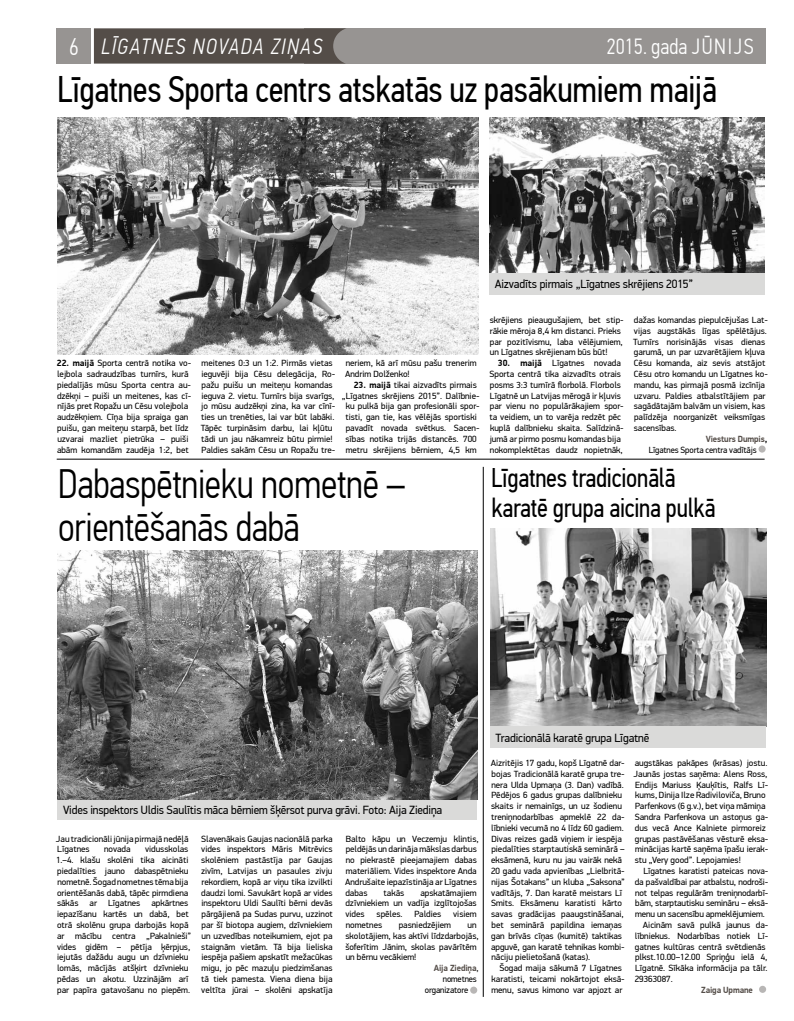
<style>
.page{position:relative;width:794px;height:1021px;background:#fff}
.page>*{position:absolute;margin:0;border:0;box-sizing:border-box;transform-origin:0 0}
.t1{font:300 41px/43px "PF Din Text Cond Pro";letter-spacing:-.01em;color:#000;scale:.95 1}
.t2{font:37px "PF Din Text Cond Pro";letter-spacing:-.01em;color:#000;scale:.95 1}
.t3{font:27px/29.7px "PF Din Text Cond Pro";letter-spacing:-.01em;color:#000;scale:.95 1}
.t4{font:italic 300 22px "PF Din Text Cond Pro";letter-spacing:.075em;color:#fff}
.t5{font:300 22px "PF Din Text Cond Pro";color:#fff}
.t6{font:300 22px "PF Din Text Cond Pro";letter-spacing:.04em;color:#fff}
.t7{font:12px "PF Din Display Pro";letter-spacing:-.01em;color:#000;scale:.95 1}
.t8{font:9px/10.8px "PF Din Display Pro";color:#000}
.t9{font:9px "PF Din Display Pro";color:#000;scale:.95 1}
.t10{font:700 9px "PF Din Display Pro";letter-spacing:-.01em;color:#544d48;scale:.95 1}
.s1{font-style:normal;font-size:24px}
.s2{font-weight:700}
.s3{color:#000}
.s4{font-weight:400;color:#000}
</style>
<div class="page">
<div style="left:304px;top:28px;width:461px;height:36px;background:#979492"></div>
<div style="left:57px;top:28px;width:34px;height:36px;background:#979492"></div>
<svg style="left:94px;top:28px;width:252px;height:36px;background:#59524d"></svg>
<div style="left:470px;top:986px;width:7px;height:7px;background:#b8b6b5;border-radius:50%"></div>
<div style="left:58px;top:798px;width:419px;height:22px;background:#dadad9"></div>
<img style="left:57px;top:550px;width:420px;height:249px">
<div style="left:759px;top:985px;width:7px;height:7px;background:#b8b6b5;border-radius:50%"></div>
<img style="left:491px;top:528px;width:275px;height:198px">
<div style="left:491px;top:726px;width:275px;height:21px;background:#dadad9"></div>
<div style="left:758px;top:445px;width:7px;height:7px;background:#b8b6b5;border-radius:50%"></div>
<div style="left:489px;top:273px;width:275px;height:21px;background:#dadad9"></div>
<img style="left:58px;top:118px;width:420px;height:236px">
<img style="left:489px;top:118px;width:275px;height:154px">
<hr style="left:57px;top:459px;width:707px;height:1px;background:#000">
<hr style="left:483px;top:467px;width:1px;height:529px;background:#000">
<h3 class="t6" style="left:607px;top:34px;width:149px">2015. gada JŪNIJS</h3>
<h3 class="t4" style="left:69px;top:34px;width:255px"><span class="s1">6</span> LĪGATNES NOVADA ZIŅAS</h3>
<h3 class="t5" style="left:595px;top:34px;width:165px">2013.gad 17.oktobris</h3>
<h2 class="t2" style="left:57px;top:67px;width:696px">Līgatnes Sporta centrs atskatās uz pasākumiem maijā</h2>
<p class="t8" style="left:57px;top:358px;width:136px"><span class="s2">22. maijā</span> Sporta centrā notika vo&shy;lejbola sadraudzības turnīrs, kurā piedalījās mūsu Sporta centra au&shy;dzēkņi – puiši un meitenes, kas cī&shy;nījās pret Ropažu un Cēsu volejbola audzēkņiem. Cīņa bija spraiga gan puišu, gan meiteņu starpā, bet līdz uzvarai mazliet pietrūka – puiši abām komandām zaudēja 1:2, bet</p>
<p class="t8" style="left:201px;top:358px;width:136px">meitenes 0:3 un 1:2. Pirmās vietas ieguvēji bija Cēsu delegācija, Ro&shy;pažu puišu un meiteņu komandas ieguva 2. vietu. Turnīrs bija svarīgs, jo mūsu audzēkņi zina, ka var cīnī&shy;ties un trenēties, lai var būt labāki.<br>Tāpēc turpināsim darbu, lai kļūtu tādi un jau nākamreiz būtu pirmie!<br>Paldies sakām Cēsu un Ropažu tre-</p>
<p class="t8" style="left:345px;top:358px;width:133px">neriem, kā arī mūsu pašu trenerim<br>Andrim Dolženko!</p>
<p class="t8" style="left:354px;top:379px;width:124px"><span class="s2">23. maijā</span> tikai aizvadīts pirmais</p>
<p class="t8" style="left:342px;top:390px;width:139px">„Līgatnes skrējiens 2015”. Dalībnie-</p>
<p class="t8" style="left:346px;top:401px;width:135px">ku pulkā bija gan profesionāli spor-</p>
<p class="t8" style="left:345px;top:412px;width:133px">tisti, gan tie, kas vēlējās sportiski</p>
<p class="t8" style="left:346px;top:422px;width:135px">pavadīt novada svētkus. Sacen-</p>
<p class="t8" style="left:345px;top:433px;width:133px">sības notika trijās distancēs. 700</p>
<p class="t8" style="left:346px;top:444px;width:132px">metru skrējiens bērniem, 4,5 km</p>
<h1 class="t1" style="left:58px;top:463px;width:367px">Dabaspētnieku nometnē – orientēšanās dabā</h1>
<h3 class="t7" style="left:495px;top:277px;width:210px">Aizvadīts pirmais „Līgatnes skrējiens 2015”</h3>
<p class="t8" style="left:489px;top:314px;width:136px">skrējiens pieaugušajiem, bet stip&shy;rākie mēroja 8,4 km distanci. Prieks par pozitīvismu, laba vēlējumiem, un Līgatnes skrējienam būs būt!</p>
<p class="t8" style="left:489px;top:358px;width:136px;text-indent:8px"><span class="s2">30. maijā</span> Līgatnes novada Sporta centrā tika aizvadīts otrais posms 3:3 turnīrā florbolā. Florbols Līgatnē un Latvijas mērogā ir kļuvis par vienu no populārākajiem spor&shy;ta veidiem, un to varēja redzēt pēc kuplā dalībnieku skaita. Salīdzinā&shy;jumā ar pirmo posmu komandas bija nokomplektētas daudz nopietnāk,</p>
<p class="t8" style="left:634px;top:314px;width:136px">dažas komandas piepulcējušas Lat-</p>
<p class="t8" style="left:634px;top:325px;width:134px">vijas augstākās līgas spēlētājus.</p>
<p class="t8" style="left:633px;top:336px;width:133px">Turnīrs norisinājās visas dienas</p>
<p class="t8" style="left:634px;top:347px;width:133px">garumā, un par uzvarētājiem kļuva</p>
<p class="t8" style="left:634px;top:358px;width:133px">Cēsu komanda, aiz sevis atstājot</p>
<p class="t8" style="left:634px;top:368px;width:135px">Cēsu otro komandu un Līgatnes ko-</p>
<p class="t8" style="left:634px;top:379px;width:132px">mandu, kas pirmajā posmā izcīnīja</p>
<p class="t8" style="left:634px;top:390px;width:133px">uzvaru. Paldies atbalstītājiem par</p>
<p class="t8" style="left:634px;top:401px;width:133px">sagādātajām balvām un visiem, kas</p>
<p class="t8" style="left:634px;top:412px;width:133px">palīdzēja noorganizēt veiksmīgas</p>
<p class="t8" style="left:634px;top:422px;width:44px">sacensības.</p>
<p class="t10" style="left:706px;top:433px;width:66px">Viesturs Dumpis<span class="s3">,</span></p>
<p class="t9" style="left:648px;top:444px;width:115px">Līgatnes Sporta centra vadītājs</p>
<h3 class="t3" style="left:491px;top:463px;width:237px">Līgatnes tradicionālā karatē grupa aicina pulkā</h3>
<h3 class="t7" style="left:63px;top:802px;width:400px">Vides inspektors Uldis Saulītis māca bērniem šķērsot purva grāvi. Foto: Aija Ziediņa</h3>
<p class="t8" style="left:56px;top:833px;width:134px">Jau tradicionāli jūnija pirmajā nedēļā<br>Līgatnes</p>
<p class="t8" style="left:56px;top:844px;width:137px;text-indent:89px">vidusskolas<br>1.–4. klašu skolēni tika aicināti piedalīties jauno dabaspētnieku nometnē. Šogad nometnes tēma bija orientēšanās dabā, tāpēc pirmdiena sākās ar Līgatnes apkārtnes iepazīšanu kartēs un dabā, bet otrā skolēnu grupa darbojās kopā ar mācību centra „Pakalnieši” vides gidēm – pētīja ķērpjus, iejutās dažādu augu un dzīvnieku lomās, mācījās atšķirt dzīvnieku pēdas un akotu. Uzzinājām arī par papīra gatavošanu no piepēm.</p>
<p class="t8" style="left:201px;top:833px;width:133px;text-align:justify">Slavenākais Gaujas nacionālā parka vides inspektors Māris Mitrēvics skolēniem pastāstīja par Gaujas zivīm, Latvijas un pasaules zivju rekordiem, kopā ar viņu tika izvilkti daudzi lomi. Savukārt kopā ar vides inspektoru Uldi Saulīti bērni devās pārgājienā pa Sudas purvu, uzzinot par šī biotopa augiem, dzīvniekiem un uzvedības noteikumiem, ejot pa staignām vietām. Tā bija lieliska iespēja pašiem apskatīt mežacūkas migu, jo pēc mazuļu piedzimšanas tā tiek pamesta. Viena diena bija veltīta jūrai – skolēni apskatīja</p>
<p class="t8" style="left:345px;top:833px;width:135px">Balto kāpu un Veczemju klintis, peldējās un darināja mākslas darbus no piekrastē pieejamajiem dabas materiāliem. Vides inspektore Anda<br>Andrušaite iepazīstināja ar Līgatnes dabas</p>
<p class="t8" style="left:104px;top:844px;width:28px">novada</p>
<p class="t8" style="left:345px;top:887px;width:133px;text-align:justify;text-indent:75px">apskatāmajiem dzīvniekiem un vadīja izglītojošas vides</p>
<p class="t8" style="left:383px;top:887px;width:22px">takās</p>
<p class="t8" style="left:376px;top:908px;width:27px">spēles.</p>
<p class="t8" style="left:414px;top:908px;width:28px">Paldies</p>
<p class="t8" style="left:453px;top:908px;width:25px">visiem</p>
<p class="t8" style="left:346px;top:919px;width:38px">nometnes</p>
<p class="t8" style="left:399px;top:919px;width:54px">pasniedzējiem</p>
<p class="t8" style="left:467px;top:919px;width:11px">un</p>
<p class="t8" style="left:345px;top:930px;width:135px">skolotājiem, kas aktīvi līdzdarbojās,</p>
<p class="t8" style="left:345px;top:941px;width:133px">šoferītim Jānim, skolas pavārītēm</p>
<p class="t8" style="left:346px;top:952px;width:72px">un bērnu vecākiem!</p>
<p class="t10" style="left:434px;top:962px;width:49px">Aija Ziediņa<span class="s4">,</span></p>
<p class="t9" style="left:443px;top:973px;width:37px">nometnes</p>
<p class="t9" style="left:425px;top:984px;width:47px">organizatore</p>
<h3 class="t7" style="left:495px;top:730px;width:163px">Tradicionālā karatē grupa Līgatnē</h3>
<p class="t8" style="left:491px;top:757px;width:136px">Aizritējis 17 gadu, kopš Līgatnē dar&shy;bojas Tradicionālā karatē grupa tre&shy;nera Ulda Upmaņa (3. Dan) vadībā.<br>Pēdējos 6 gadus grupas dalībnieku skaits ir nemainīgs, un uz šodienu treniņnodarbības apmeklē 22 da&shy;lībnieki vecumā no 4 līdz 60 gadiem.<br>Divas reizes gadā viņiem ir iespēja piedalīties starptautiskā seminārā – eksāmenā, kuru nu jau vairāk nekā 20 gadu vada apvienības „Lielbritā&shy;nijas Šotakans” un kluba „Saksona” vadītājs, 7. Dan karatē meistars Lī Smits. Eksāmenu karatisti kārto savas gradācijas paaugstināšanai, bet seminārā papildina iemaņas gan brīvās cīņas (kumitē) taktikas apguvē, gan karatē tehnikas kombi&shy;nāciju pielietošanā (katas).</p>
<p class="t8" style="left:491px;top:962px;width:135px;text-align:center">Šogad maija sākumā 7 Līgatnes karatisti, teicami nokārtojot eksā&shy;menu, savus kimono var apjozt ar</p>
<p class="t8" style="left:633px;top:757px;width:136px">augstākas pakāpes (krāsas) jostu.<br>Jaunās jostas saņēma: Alens Ross, Endijs Mariuss Ķauķītis, Ralfs Lī&shy;kums, Dinija Ilze Radiviloviča, Bruno Parfenkovs (6 g.v.), bet viņa māmiņa Sandra Parfenkova un astoņus ga&shy;dus vecā Ance Kalniete pirmoreiz grupas pastāvēšanas vēsturē eksa&shy;minācijas kartē saņēma īpašu ierak&shy;stu „Very good”. Lepojamies!</p>
<p class="t8" style="left:643px;top:865px;width:126px">Līgatnes karatisti pateicas nova-</p>
<p class="t8" style="left:635px;top:876px;width:135px">da pašvaldībai par atbalstu, nodroši-</p>
<p class="t8" style="left:635px;top:887px;width:135px">not telpas regulārām treniņnodarbī-</p>
<p class="t8" style="left:635px;top:898px;width:135px">bām, starptautisku semināru – eksā-</p>
<p class="t8" style="left:635px;top:908px;width:131px">menu un sacensību apmeklējumiem.</p>
<p class="t8" style="left:643px;top:919px;width:127px">Aicinām savā pulkā jaunus da-</p>
<p class="t8" style="left:635px;top:930px;width:135px">lībniekus. Nodarbības notiek Lī-</p>
<p class="t8" style="left:635px;top:941px;width:132px">gatnes kultūras centrā svētdienās</p>
<p class="t8" style="left:635px;top:952px;width:134px">plkst.10.00–12.00 Spriņģu ielā 4,</p>
<p class="t8" style="left:635px;top:962px;width:134px">Līgatnē. Sīkāka informācija pa tālr.</p>
<p class="t8" style="left:635px;top:973px;width:39px">29363087.</p>
<p class="t10" style="left:701px;top:984px;width:56px">Zaiga Upmane</p>
</div>
